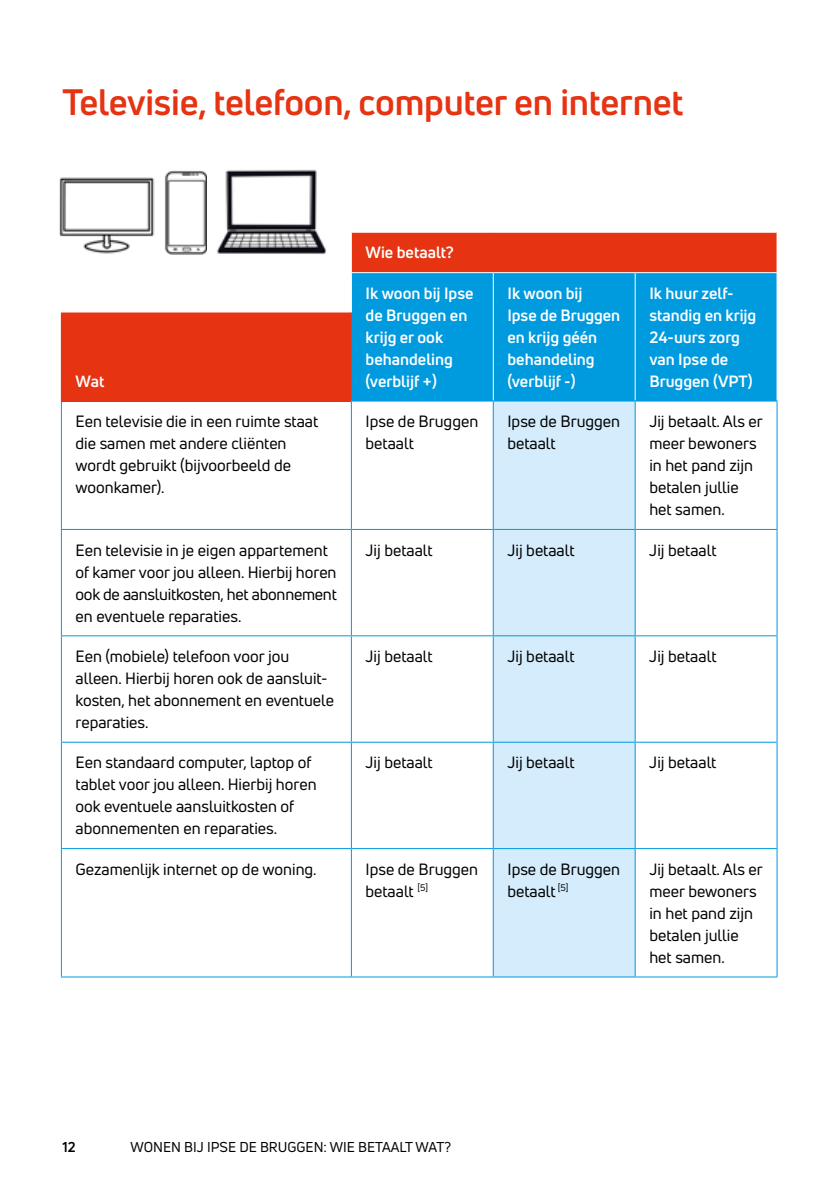
<style>
.page{position:relative;width:840px;height:1191px;background:#fff}
.page>*{position:absolute;margin:0;border:0;box-sizing:border-box;transform-origin:0 0}
.t1{font:700 36px "Uni Neue";letter-spacing:-.005em;color:#e63312}
.t2{font:16px/22px "Uni Neue";color:#000}
.t3{font:700 16px/22px "Uni Neue";color:#fff}
.t4{font:14px "Uni Neue";color:#000}
.t5{font:700 14px "Uni Neue";color:#000}
</style>
<div class="page">
<img style="left:165px;top:170px;width:42px;height:84px">
<img style="left:59px;top:177px;width:96px;height:77px">
<img style="left:217px;top:169px;width:110px;height:85px">
<div style="left:235px;top:178px;width:73px;height:44px;background:#fff"></div>
<div style="left:351px;top:232px;width:425px;height:41px;background:#e63312"></div>
<div style="left:351px;top:273px;width:425px;height:127px;background:#009adf"></div>
<div style="left:61px;top:313px;width:290px;height:88px;background:#e63312"></div>
<div style="left:493px;top:401px;width:141px;height:575px;background:#d4ecfb"></div>
<hr style="left:61px;top:401px;width:1px;height:128px;background:#009adf">
<hr style="left:61px;top:529px;width:290px;height:1px;background:#009adf">
<hr style="left:61px;top:530px;width:1px;height:105px;background:#009adf">
<hr style="left:61px;top:635px;width:290px;height:1px;background:#009adf">
<hr style="left:61px;top:636px;width:1px;height:105px;background:#009adf">
<hr style="left:61px;top:741px;width:290px;height:1px;background:#009adf">
<hr style="left:61px;top:742px;width:1px;height:106px;background:#009adf">
<hr style="left:61px;top:848px;width:290px;height:1px;background:#009adf">
<hr style="left:61px;top:849px;width:1px;height:127px;background:#009adf">
<hr style="left:61px;top:976px;width:290px;height:1px;background:#009adf">
<hr style="left:350px;top:232px;width:143px;height:1px;background:#fff">
<hr style="left:493px;top:232px;width:141px;height:1px;background:#fff">
<hr style="left:634px;top:232px;width:143px;height:1px;background:#fff">
<hr style="left:350px;top:272px;width:143px;height:1px;background:#fff">
<hr style="left:493px;top:272px;width:141px;height:1px;background:#fff">
<hr style="left:492px;top:273px;width:1px;height:40px;background:#fff">
<hr style="left:634px;top:272px;width:143px;height:1px;background:#fff">
<hr style="left:634px;top:273px;width:1px;height:40px;background:#fff">
<hr style="left:492px;top:313px;width:1px;height:87px;background:#fff">
<hr style="left:634px;top:313px;width:1px;height:87px;background:#fff">
<hr style="left:351px;top:400px;width:142px;height:1px;background:#009adf">
<hr style="left:350px;top:401px;width:1px;height:128px;background:#009adf">
<hr style="left:493px;top:400px;width:141px;height:1px;background:#009adf">
<hr style="left:492px;top:401px;width:1px;height:128px;background:#009adf">
<hr style="left:634px;top:400px;width:143px;height:1px;background:#009adf">
<hr style="left:634px;top:401px;width:1px;height:128px;background:#009adf">
<hr style="left:776px;top:401px;width:1px;height:128px;background:#009adf">
<hr style="left:351px;top:529px;width:142px;height:1px;background:#009adf">
<hr style="left:350px;top:530px;width:1px;height:105px;background:#009adf">
<hr style="left:493px;top:529px;width:141px;height:1px;background:#009adf">
<hr style="left:492px;top:530px;width:1px;height:105px;background:#009adf">
<hr style="left:634px;top:529px;width:143px;height:1px;background:#009adf">
<hr style="left:634px;top:530px;width:1px;height:105px;background:#009adf">
<hr style="left:776px;top:530px;width:1px;height:105px;background:#009adf">
<hr style="left:351px;top:635px;width:142px;height:1px;background:#009adf">
<hr style="left:350px;top:636px;width:1px;height:105px;background:#009adf">
<hr style="left:493px;top:635px;width:141px;height:1px;background:#009adf">
<hr style="left:492px;top:636px;width:1px;height:105px;background:#009adf">
<hr style="left:634px;top:635px;width:143px;height:1px;background:#009adf">
<hr style="left:634px;top:636px;width:1px;height:105px;background:#009adf">
<hr style="left:776px;top:636px;width:1px;height:105px;background:#009adf">
<hr style="left:351px;top:741px;width:142px;height:1px;background:#009adf">
<hr style="left:350px;top:742px;width:1px;height:106px;background:#009adf">
<hr style="left:493px;top:741px;width:141px;height:1px;background:#009adf">
<hr style="left:492px;top:742px;width:1px;height:106px;background:#009adf">
<hr style="left:634px;top:741px;width:143px;height:1px;background:#009adf">
<hr style="left:634px;top:742px;width:1px;height:106px;background:#009adf">
<hr style="left:776px;top:742px;width:1px;height:106px;background:#009adf">
<hr style="left:351px;top:848px;width:142px;height:1px;background:#009adf">
<hr style="left:350px;top:849px;width:1px;height:127px;background:#009adf">
<hr style="left:493px;top:848px;width:141px;height:1px;background:#009adf">
<hr style="left:492px;top:849px;width:1px;height:127px;background:#009adf">
<hr style="left:634px;top:848px;width:143px;height:1px;background:#009adf">
<hr style="left:634px;top:849px;width:1px;height:127px;background:#009adf">
<hr style="left:776px;top:849px;width:1px;height:127px;background:#009adf">
<hr style="left:351px;top:976px;width:142px;height:1px;background:#009adf">
<hr style="left:493px;top:976px;width:141px;height:1px;background:#009adf">
<hr style="left:634px;top:976px;width:143px;height:1px;background:#009adf">
<hr style="left:61px;top:312px;width:290px;height:1px;background:#e63312">
<h1 class="t1" style="left:62px;top:80px;width:622px">Televisie, telefoon, computer en internet</h1>
<p class="t3" style="left:365px;top:241px;width:90px">Wie betaalt?</p>
<p class="t3" style="left:365px;top:282px;width:109px">Ik woon bij Ipse de Bruggen en krijg er ook behandeling (verblijf +)</p>
<p class="t3" style="left:507px;top:282px;width:114px">Ik woon bij<br>Ipse de Bruggen en krijg géén behandeling (verblijf -)</p>
<p class="t3" style="left:649px;top:282px;width:108px">Ik huur zelf&shy;standig en krijg<br>24-uurs zorg van Ipse de</p>
<p class="t3" style="left:75px;top:370px;width:30px">Wat</p>
<p class="t3" style="left:649px;top:370px;width:105px">Bruggen (VPT)</p>
<p class="t2" style="left:75px;top:410px;width:244px">Een televisie die in een ruimte staat die samen met andere cliënten wordt gebruikt (bijvoorbeeld de woonkamer).</p>
<p class="t2" style="left:365px;top:410px;width:114px">Ipse de Bruggen betaalt</p>
<p class="t2" style="left:507px;top:410px;width:114px">Ipse de Bruggen betaalt</p>
<p class="t2" style="left:649px;top:410px;width:115px">Jij betaalt. Als er meer bewoners in het pand zijn betalen jullie het samen.</p>
<p class="t2" style="left:75px;top:539px;width:262px">Een televisie in je eigen appartement of kamer voor jou alleen. Hierbij horen ook de aansluitkosten, het abonnement en eventuele reparaties.</p>
<p class="t2" style="left:365px;top:539px;width:69px">Jij betaalt</p>
<p class="t2" style="left:507px;top:539px;width:69px">Jij betaalt</p>
<p class="t2" style="left:649px;top:539px;width:69px">Jij betaalt</p>
<p class="t2" style="left:75px;top:645px;width:260px">Een (mobiele) telefoon voor jou alleen. Hierbij horen ook de aansluit&shy;kosten, het abonnement en eventuele reparaties.</p>
<p class="t2" style="left:365px;top:645px;width:69px">Jij betaalt</p>
<p class="t2" style="left:507px;top:645px;width:69px">Jij betaalt</p>
<p class="t2" style="left:649px;top:645px;width:69px">Jij betaalt</p>
<p class="t2" style="left:75px;top:751px;width:242px">Een standaard computer, laptop of tablet voor jou alleen. Hierbij horen ook eventuele aansluitkosten of abonnementen en reparaties.</p>
<p class="t2" style="left:365px;top:751px;width:69px">Jij betaalt</p>
<p class="t2" style="left:507px;top:751px;width:69px">Jij betaalt</p>
<p class="t2" style="left:649px;top:751px;width:69px">Jij betaalt</p>
<p class="t2" style="left:75px;top:858px;width:242px">Gezamenlijk internet op de woning.</p>
<p class="t2" style="left:365px;top:858px;width:114px">Ipse de Bruggen betaalt <sup>[5]</sup></p>
<p class="t2" style="left:507px;top:858px;width:114px">Ipse de Bruggen betaalt <sup>[5]</sup></p>
<p class="t2" style="left:649px;top:858px;width:115px">Jij betaalt. Als er meer bewoners in het pand zijn betalen jullie het samen.</p>
<p class="t5" style="left:62px;top:1138px;width:15px">12</p>
<p class="t4" style="left:130px;top:1138px;width:322px">WONEN BIJ IPSE DE BRUGGEN: WIE BETAALT WAT?</p>
</div>
